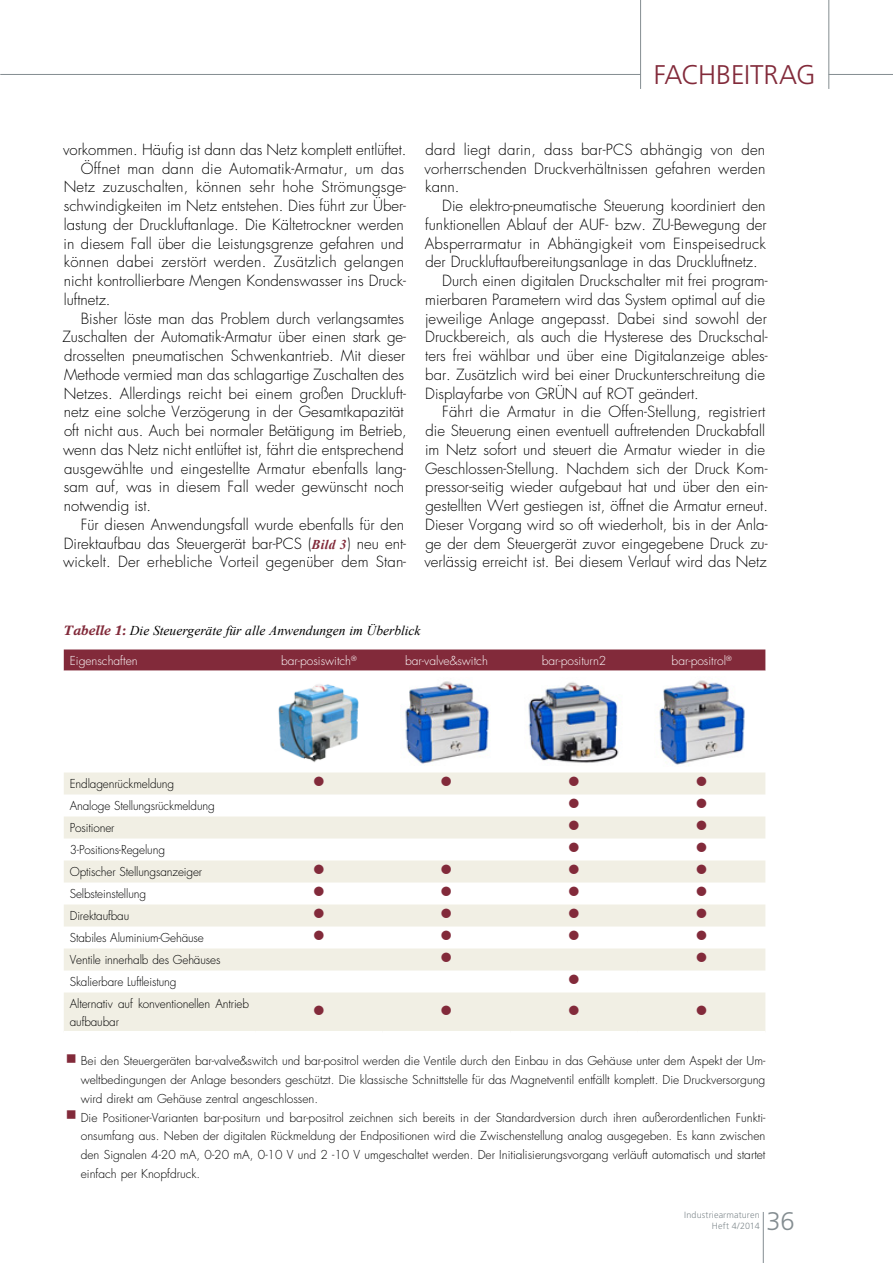
<style>
.page{position:relative;width:893px;height:1263px;background:#fff}
.page>*{position:absolute;margin:0;border:0;box-sizing:border-box;transform-origin:0 0}
.t1{font:300 27px "Frutiger";letter-spacing:-.015em;color:#822a3a}
.t2{font:300 25.5px "Frutiger";color:#848d91}
.IA_Fliesstext_Einzug{font:300 15px/18.8px "Futura";color:#000}
.IA_Fliesstext{font:300 15px "Futura";color:#000}
.IA_Tabtext{font:15px "Apple Symbols";color:#822a3a}
.IA_Bildunterschrift{font:italic 13.5px "Times New Roman";color:#000}
.IA_Tabelle{font:300 12px/18.8px "Futura";letter-spacing:-.01em;color:#000;text-align:justify}
.IA_TabKopf{font:300 12px "Futura";color:#fff}
.t3{font:300 9px/10.8px "Frutiger";letter-spacing:.015em;color:#848d91;text-align:right}
.s1{font-family:"Times New Roman";font-weight:700;font-style:italic;font-size:13.5px;color:#822a3a}
.s2{font-family:"Times Europa";font-weight:700;color:#822a3a}
</style>
<div class="page">
<hr style="left:763px;top:1212px;width:1px;height:51px;background:#848d91">
<hr style="left:640px;top:0;width:1px;height:89px;background:#848d91">
<hr style="left:828px;top:0;width:1px;height:89px;background:#848d91">
<hr style="left:829px;top:74px;width:64px;height:1px;background:#848d91">
<hr style="left:0;top:74px;width:641px;height:1px;background:#848d91">
<svg style="left:64px;top:649px;width:701px;height:22px;background:#883443"></svg>
<div style="left:64px;top:772px;width:701px;height:22px;background:#f1efe4"></div>
<svg style="left:64px;top:816px;width:701px;height:215px;fill:#f1efe4"></svg>
<img style="left:278px;top:684px;width:81px;height:79px">
<img style="left:400px;top:681px;width:89px;height:83px">
<img style="left:528px;top:682px;width:91px;height:81px">
<img style="left:659px;top:680px;width:86px;height:86px">
<h1 class="t1" style="left:654px;top:59px;width:163px">FACHBEITRAG</h1>
<p class="IA_Fliesstext" style="left:63px;top:140px;width:345px">vorkommen. Häufig ist dann das Netz komplett entlüftet.</p>
<p class="IA_Fliesstext_Einzug" style="left:64px;top:159px;width:344px;text-indent:17px">Öffnet man dann die Automatik-Armatur, um das Netz zuzuschalten, können sehr hohe Strömungsge&shy;schwindigkeiten im Netz entstehen. Dies führt zur Über&shy;lastung der Druckluftanlage. Die Kältetrockner werden in diesem Fall über die Leistungsgrenze gefahren und können dabei zerstört werden. Zusätzlich gelangen nicht kontrollierbare Mengen Kondenswasser ins Druck&shy;luftnetz.</p>
<p class="IA_Fliesstext_Einzug" style="left:62px;top:309px;width:346px;text-indent:18px">Bisher löste man das Problem durch verlangsamtes Zuschalten der Automatik-Armatur über einen stark ge&shy;drosselten pneumatischen Schwenkantrieb. Mit dieser Methode vermied man das schlagartige Zuschalten des Netzes. Allerdings reicht bei einem großen Druckluft&shy;netz eine solche Verzögerung in der Gesamtkapazität oft nicht aus. Auch bei normaler Betätigung im Betrieb, wenn das Netz nicht entlüftet ist, fährt die entsprechend ausgewählte und eingestellte Armatur ebenfalls lang&shy;sam auf, was in diesem Fall weder gewünscht noch notwendig ist.</p>
<p class="IA_Fliesstext_Einzug" style="left:63px;top:515px;width:345px;text-indent:18px">Für diesen Anwendungsfall wurde ebenfalls für den<br>Direktaufbau das Steuergerät bar-PCS (<span class="s1">Bild 3</span>) neu ent&shy;wickelt. Der erhebliche Vorteil gegenüber dem Stan-</p>
<p class="IA_Fliesstext_Einzug" style="left:424px;top:140px;width:342px;text-align:justify">dard liegt darin, dass bar-PCS abhängig von den vorherrschenden Druckverhältnissen gefahren werden kann.</p>
<p class="IA_Fliesstext_Einzug" style="left:425px;top:197px;width:343px;text-align:justify;text-indent:17px">Die elektro-pneumatische Steuerung koordiniert den funktionellen Ablauf der AUF- bzw. ZU-Bewegung der Absperrarmatur in Abhängigkeit vom Einspeisedruck der Druckluftaufbereitungsanlage in das Druckluftnetz.</p>
<p class="IA_Fliesstext_Einzug" style="left:425px;top:272px;width:344px;text-indent:17px">Durch einen digitalen Druckschalter mit frei program&shy;mierbaren Parametern wird das System optimal auf die jeweilige Anlage angepasst. Dabei sind sowohl der Druckbereich, als auch die Hysterese des Druckschal&shy;ters frei wählbar und über eine Digitalanzeige ables&shy;bar. Zusätzlich wird bei einer Druckunterschreitung die Displayfarbe von GRÜN auf ROT geändert.</p>
<p class="IA_Fliesstext_Einzug" style="left:424px;top:403px;width:345px;text-indent:18px">Fährt die Armatur in die Offen-Stellung, registriert die Steuerung einen eventuell auftretenden Druckabfall im Netz sofort und steuert die Armatur wieder in die Geschlossen-Stellung. Nachdem sich der Druck Kom&shy;pressor-seitig wieder aufgebaut hat und über den ein&shy;gestellten Wert gestiegen ist, öffnet die Armatur erneut.<br>Dieser Vorgang wird so oft wiederholt, bis in der Anla&shy;ge der dem Steuergerät zuvor eingegebene Druck zu&shy;verlässig erreicht ist. Bei diesem Verlauf wird das Netz</p>
<p class="IA_Bildunterschrift" style="left:64px;top:621px;width:358px"><span class="s2">Tabelle 1:</span> Die Steuergeräte für alle Anwendungen im Überblick</p>
<p class="IA_TabKopf" style="left:70px;top:653px;width:69px">Eigenschaften</p>
<p class="IA_TabKopf" style="left:281px;top:653px;width:77px">bar-posiswitch<sup>®</sup></p>
<p class="IA_TabKopf" style="left:405px;top:653px;width:84px">bar-valve&amp;switch</p>
<p class="IA_TabKopf" style="left:542px;top:653px;width:66px">bar-positurn2</p>
<p class="IA_TabKopf" style="left:672px;top:653px;width:62px">bar-positrol<sup>®</sup></p>
<p class="IA_Tabelle" style="left:70px;top:774px;width:106px">Endlagenrückmeldung</p>
<p class="IA_Tabtext" style="left:312px;top:772px;width:15px">●</p>
<p class="IA_Tabtext" style="left:440px;top:772px;width:15px">●</p>
<p class="IA_Tabtext" style="left:568px;top:772px;width:15px">●</p>
<p class="IA_Tabtext" style="left:695px;top:772px;width:15px">●</p>
<p class="IA_Tabelle" style="left:70px;top:796px;width:146px">Analoge Stellungsrückmeldung</p>
<p class="IA_Tabtext" style="left:568px;top:794px;width:15px">●</p>
<p class="IA_Tabtext" style="left:695px;top:794px;width:15px">●</p>
<p class="IA_Tabelle" style="left:70px;top:818px;width:46px">Positioner</p>
<p class="IA_Tabtext" style="left:568px;top:816px;width:15px">●</p>
<p class="IA_Tabtext" style="left:695px;top:816px;width:15px">●</p>
<p class="IA_Tabelle" style="left:70px;top:840px;width:97px">3-Positions-Regelung</p>
<p class="IA_Tabtext" style="left:568px;top:838px;width:15px">●</p>
<p class="IA_Tabtext" style="left:695px;top:838px;width:15px">●</p>
<p class="IA_Tabelle" style="left:70px;top:862px;width:134px">Optischer Stellungsanzeiger</p>
<p class="IA_Tabtext" style="left:312px;top:860px;width:15px">●</p>
<p class="IA_Tabtext" style="left:440px;top:860px;width:15px">●</p>
<p class="IA_Tabtext" style="left:568px;top:860px;width:15px">●</p>
<p class="IA_Tabtext" style="left:695px;top:860px;width:15px">●</p>
<p class="IA_Tabelle" style="left:70px;top:884px;width:78px">Selbsteinstellung</p>
<p class="IA_Tabtext" style="left:312px;top:882px;width:15px">●</p>
<p class="IA_Tabtext" style="left:440px;top:882px;width:15px">●</p>
<p class="IA_Tabtext" style="left:568px;top:882px;width:15px">●</p>
<p class="IA_Tabtext" style="left:695px;top:882px;width:15px">●</p>
<p class="IA_Tabelle" style="left:70px;top:906px;width:61px">Direktaufbau</p>
<p class="IA_Tabtext" style="left:312px;top:904px;width:15px">●</p>
<p class="IA_Tabtext" style="left:440px;top:904px;width:15px">●</p>
<p class="IA_Tabtext" style="left:568px;top:904px;width:15px">●</p>
<p class="IA_Tabtext" style="left:695px;top:904px;width:15px">●</p>
<p class="IA_Tabelle" style="left:70px;top:928px;width:136px">Stabiles Aluminium-Gehäuse</p>
<p class="IA_Tabtext" style="left:312px;top:926px;width:15px">●</p>
<p class="IA_Tabtext" style="left:440px;top:926px;width:15px">●</p>
<p class="IA_Tabtext" style="left:568px;top:926px;width:15px">●</p>
<p class="IA_Tabtext" style="left:695px;top:926px;width:15px">●</p>
<p class="IA_Tabelle" style="left:70px;top:950px;width:152px">Ventile innerhalb des Gehäuses</p>
<p class="IA_Tabtext" style="left:440px;top:948px;width:15px">●</p>
<p class="IA_Tabtext" style="left:695px;top:948px;width:15px">●</p>
<p class="IA_Tabelle" style="left:70px;top:972px;width:108px">Skalierbare Luftleistung</p>
<p class="IA_Tabtext" style="left:568px;top:970px;width:15px">●</p>
<p class="IA_Tabelle" style="left:70px;top:994px;width:181px">Alternativ auf konventionellen Antrieb aufbaubar</p>
<p class="IA_Tabtext" style="left:312px;top:1001px;width:15px">●</p>
<p class="IA_Tabtext" style="left:440px;top:1001px;width:15px">●</p>
<p class="IA_Tabtext" style="left:568px;top:1001px;width:15px">●</p>
<p class="IA_Tabtext" style="left:695px;top:1001px;width:15px">●</p>
<p class="IA_Tabelle" style="left:81px;top:1052px;width:686px">Bei den Steuergeräten bar-valve&amp;switch und bar-positrol werden die Ventile durch den Einbau in das Gehäuse unter dem Aspekt der Um&shy;weltbedingungen der Anlage besonders geschützt. Die klassische Schnittstelle für das Magnetventil entfällt komplett. Die Druckversorgung wird direkt am Gehäuse zentral angeschlossen.</p>
<p class="IA_Tabelle" style="left:81px;top:1108px;width:686px">Die Positioner-Varianten bar-positurn und bar-positrol zeichnen sich bereits in der Standardversion durch ihren außerordentlichen Funkti&shy;onsumfang aus. Neben der digitalen Rückmeldung der Endpositionen wird die Zwischenstellung analog ausgegeben. Es kann zwischen den Signalen 4-20 mA, 0-20 mA, 0-10 V und 2 -10 V umgeschaltet werden. Der Initialisierungsvorgang verläuft automatisch und startet einfach per Knopfdruck.</p>
<p class="t3" style="left:684px;top:1209px;width:77px">Industriearmaturen<br>Heft 4/2014</p>
<h2 class="t2" style="left:766px;top:1206px;width:30px">36</h2>
</div>
